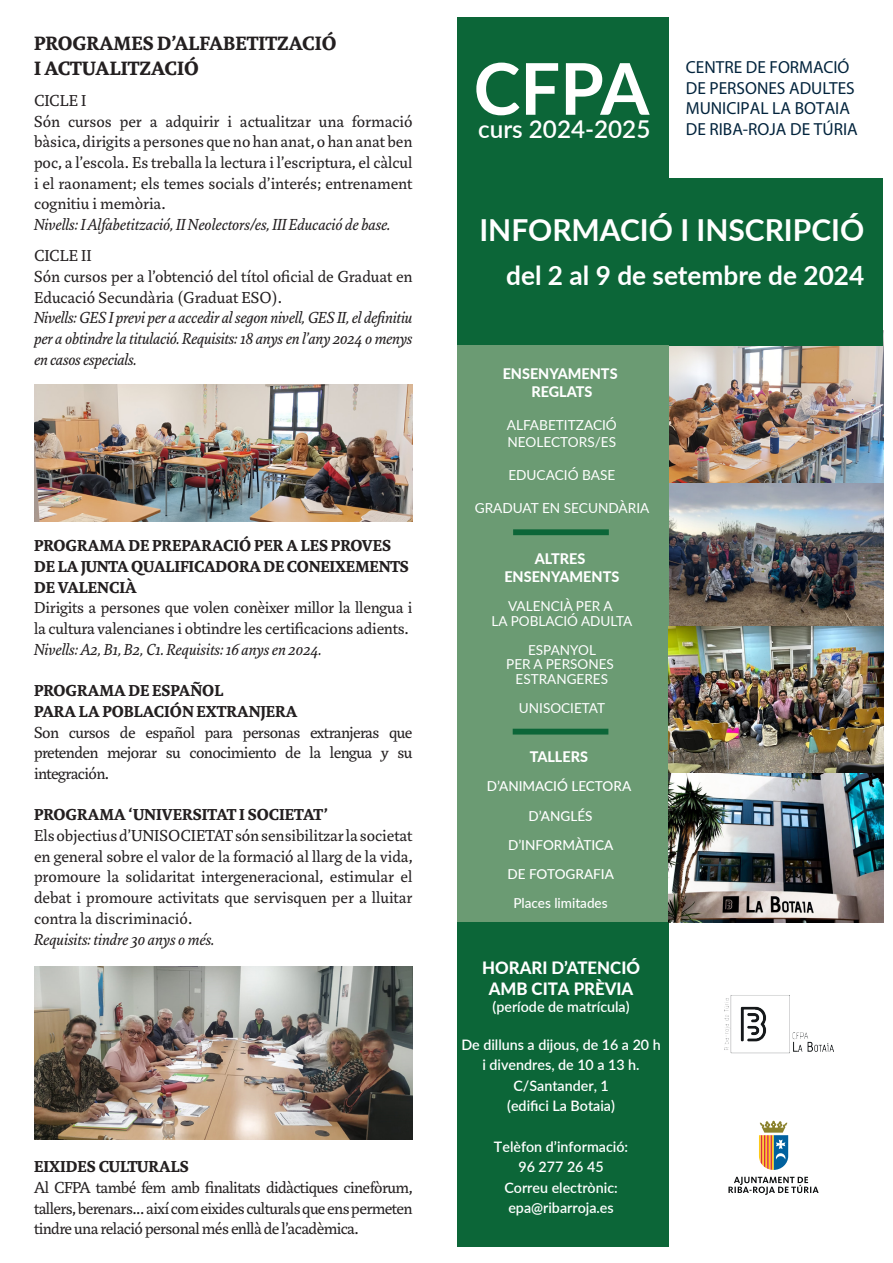
<style>
.page{position:relative;width:893px;height:1263px;background:#fff}
.page>*{position:absolute;margin:0;border:0;box-sizing:border-box;transform-origin:0 0}
.t1{font:700 71.4px "Lato";color:#fff}
.t2{font:700 30.3px "Lato";color:#fff}
.t3{font:700 26.55px "Lato";color:#fff}
.t4{font:600 24.6px "Lato";color:#fff}
.t5{font:700 21px "Marat Pro";color:#231f20}
.t6{font:17.55px/20.4px "Myriad Pro";color:#03243d}
.t7{font:17.25px/20.7px "Marat Pro";letter-spacing:-.01em;color:#231f20;text-align:justify}
.t8{font:italic 17.25px/20.7px "Marat Pro";color:#231f20;text-align:justify}
.t9{font:700 17.25px/20.7px "Marat Pro";color:#231f20}
.t10{font:800 16.95px/20.4px "Lato";color:#fff;text-align:center}
.t11{font:800 14.55px/17.5px "Lato";color:#fff;text-align:center}
.t12{font:600 14.4px/20.4px "Lato";color:#fff;text-align:center}
.t13{font:13.8px/16.5px "Lato";color:#fff}
.t14{font:13.65px/14.5px "Lato";color:#fff;text-align:center}
.t15{font:500 13.65px/29.1px "Lato";color:#fff;text-align:center}
</style>
<div class="page">
<img style="left:669px;top:482px;width:214px;height:144px">
<img style="left:669px;top:345px;width:214px;height:137px">
<div style="left:457px;top:178px;width:426px;height:167px;background:#0c6638"></div>
<div style="left:457px;top:345px;width:212px;height:577px;background:#6b9b73"></div>
<img style="left:724px;top:995px;width:110px;height:59px">
<div style="left:457px;top:17px;width:212px;height:170px;background:#0c6638"></div>
<div style="left:457px;top:922px;width:212px;height:324px;background:#0c6638"></div>
<svg style="left:728px;top:1177px;width:91px;height:18px"></svg>
<svg style="left:759px;top:1121px;width:29px;height:49px"></svg>
<div style="left:513px;top:729px;width:95px;height:5px;background:#0c6638"></div>
<div style="left:513px;top:529px;width:96px;height:6px;background:#0c6638"></div>
<img style="left:668px;top:626px;width:215px;height:168px">
<img style="left:669px;top:773px;width:214px;height:149px">
<img style="left:34px;top:384px;width:378px;height:138px">
<img style="left:34px;top:967px;width:378px;height:173px">
<p class="t5" style="left:34px;top:31px;width:304px">PROGRAMES D’ALFABETITZACIÓ</p>
<p class="t5" style="left:34px;top:56px;width:166px">I ACTUALITZACIÓ</p>
<p class="t7" style="left:34px;top:90px;width:54px">CICLE I</p>
<p class="t7" style="left:34px;top:111px;width:380px">Són cursos per a adquirir i actualitzar una formació bàsica, dirigits a persones que no han anat, o han anat ben poc, a l’escola. Es treballa la lectura i l’escriptura, el càlcul i el raonament; els temes socials d’interés; entrenament cognitiu i memòria.</p>
<p class="t8" style="left:34px;top:215px;width:358px">Nivells: I Alfabetització, II Neolectors/es, III Educació de base.</p>
<p class="t7" style="left:34px;top:246px;width:59px">CICLE II</p>
<p class="t7" style="left:34px;top:266px;width:380px">Són cursos per a l’obtenció del títol oficial de Graduat en<br>Educació Secundària (Graduat ESO).</p>
<p class="t8" style="left:34px;top:308px;width:380px">Nivells: GES I previ per a accedir al segon nivell, GES II, el definitiu per a obtindre la titulació. Requisits: 18 anys en l’any 2024 o menys en casos especials.</p>
<p class="t9" style="left:34px;top:535px;width:376px">PROGRAMA DE PREPARACIÓ PER A LES PROVES<br>DE LA JUNTA QUALIFICADORA DE CONEIXEMENTS<br>DE VALENCIÀ</p>
<p class="t7" style="left:34px;top:598px;width:380px">Dirigits a persones que volen conèixer millor la llengua i la cultura valencianes i obtindre les certificacions adients.</p>
<p class="t8" style="left:34px;top:639px;width:289px">Nivells: A2, B1, B2, C1. Requisits: 16 anys en 2024.</p>
<p class="t9" style="left:34px;top:680px;width:191px">PROGRAMA DE ESPAÑOL</p>
<p class="t9" style="left:34px;top:701px;width:265px">PARA LA POBLACIÓN EXTRANJERA</p>
<p class="t7" style="left:34px;top:722px;width:380px">Son cursos de español para personas extranjeras que pretenden mejorar su conocimiento de la lengua y su integración.</p>
<p class="t9" style="left:34px;top:805px;width:296px">PROGRAMA ‘UNIVERSITAT I SOCIETAT’</p>
<p class="t7" style="left:34px;top:825px;width:380px">Els objectius d’UNISOCIETAT són sensibilitzar la societat en general sobre el valor de la formació al llarg de la vida, promoure la solidaritat intergeneracional, estimular el debat i promoure activitats que servisquen per a lluitar contra la discriminació.</p>
<p class="t8" style="left:34px;top:929px;width:182px">Requisits: tindre 30 anys o més.</p>
<p class="t9" style="left:34px;top:1156px;width:156px">EIXIDES CULTURALS</p>
<p class="t7" style="left:34px;top:1177px;width:380px">Al CFPA també fem amb finalitats didàctiques cinefòrum, tallers, berenars... així com eixides culturals que ens permeten tindre una relació personal més enllà de l’acadèmica.</p>
<p class="t1" style="left:474px;top:36px;width:177px">CFPA</p>
<p class="t4" style="left:478px;top:111px;width:174px">curs 2024-2025</p>
<p class="t6" style="left:686px;top:57px;width:173px">CENTRE DE FORMACIÓ<br>DE PERSONES ADULTES<br>MUNICIPAL LA BOTAIA<br>DE RIBA-ROJA DE TÚRIA</p>
<p class="t2" style="left:479px;top:208px;width:386px">INFORMACIÓ I INSCRIPCIÓ</p>
<p class="t3" style="left:506px;top:256px;width:360px">del 2 al 9 de setembre de 2024</p>
<p class="t11" style="left:503px;top:365px;width:116px">ENSENYAMENTS<br>REGLATS</p>
<p class="t13" style="left:507px;top:416px;width:112px">ALFABETITZACIÓ<br>NEOLECTORS/ES</p>
<p class="t13" style="left:508px;top:466px;width:108px">EDUCACIÓ BASE</p>
<p class="t13" style="left:475px;top:499px;width:176px">GRADUAT EN SECUNDÀRIA</p>
<p class="t11" style="left:504px;top:550px;width:116px">ALTRES<br>ENSENYAMENTS</p>
<p class="t14" style="left:492px;top:598px;width:142px">VALENCIÀ PER A<br>LA POBLACIÓ ADULTA</p>
<p class="t14" style="left:506px;top:642px;width:109px">ESPANYOL<br>PER A PERSONES<br>ESTRANGERES</p>
<p class="t14" style="left:519px;top:700px;width:88px">UNISOCIETAT</p>
<p class="t11" style="left:530px;top:747px;width:60px">TALLERS</p>
<p class="t15" style="left:487px;top:771px;width:146px">D’ANIMACIÓ LECTORA<br>D’ANGLÉS<br>D’INFORMÀTICA<br>DE FOTOGRAFIA<br>Places limitades</p>
<p class="t10" style="left:482px;top:957px;width:159px">HORARI D’ATENCIÓ<br>AMB CITA PRÈVIA</p>
<p class="t12" style="left:492px;top:996px;width:139px">(període de matrícula)</p>
<p class="t12" style="left:461px;top:1034px;width:201px">De dilluns a dijous, de 16 a 20 h i divendres, de 10 a 13 h.<br>C/Santander, 1<br>(edifici La Botaia)</p>
<p class="t12" style="left:494px;top:1136px;width:136px">Telèfon d’informació:<br>96 277 26 45<br>Correu electrònic: epa@ribarroja.es</p>
</div>
